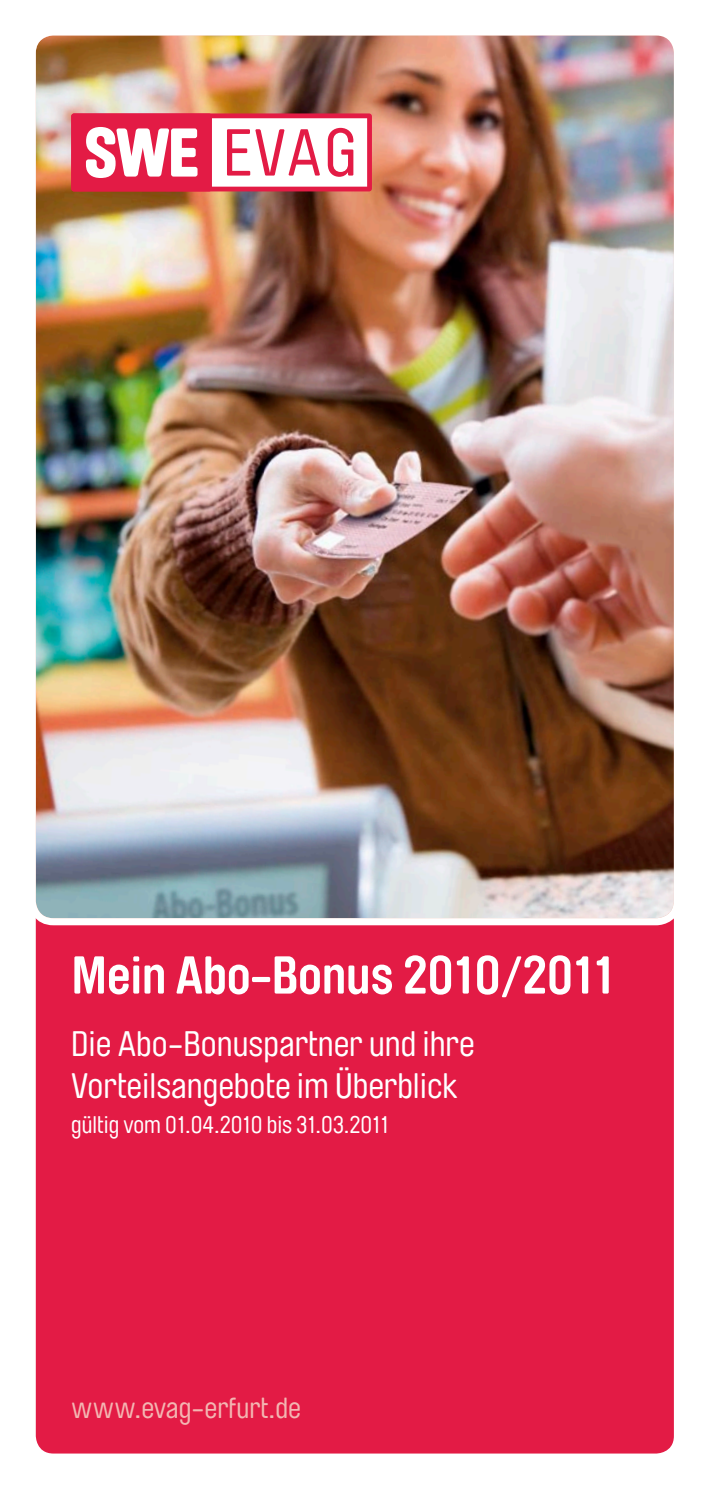
<style>
.page{position:relative;width:709px;height:1489px;background:#fff}
.page>*{position:absolute;margin:0;border:0;box-sizing:border-box;transform-origin:0 0}
.t1{font:700 52.5px "Brauer Neue";color:#fff}
.t2{font:35px/42px "Brauer Neue";color:#fff}
.t3{font:28.75px "Brauer Neue";color:#f3b6b2}
.t4{font:23.75px "Brauer Neue";color:#fff}
</style>
<div class="page">
<div style="left:36px;top:35px;width:638px;height:1418px;background:#e31b45;border-radius:18px"></div>
<img style="left:37px;top:36px;width:636px;height:881px">
<div style="left:29px;top:28px;width:652px;height:897px;border:7px solid #fff;border-radius:21px"></div>
<svg style="left:71px;top:113px;width:301px;height:78px"></svg>
<h1 class="t1" style="left:71px;top:945px;width:544px">Mein Abo-Bonus 2010/2011</h1>
<p class="t2" style="left:71px;top:1022px;width:405px">Die Abo-Bonuspartner und ihre<br>Vorteilsangebote im Überblick</p>
<p class="t4" style="left:71px;top:1111px;width:319px">gültig vom 01.04.2010 bis 31.03.2011</p>
<p class="t3" style="left:71px;top:1391px;width:231px">www.evag-erfurt.de</p>
</div>
